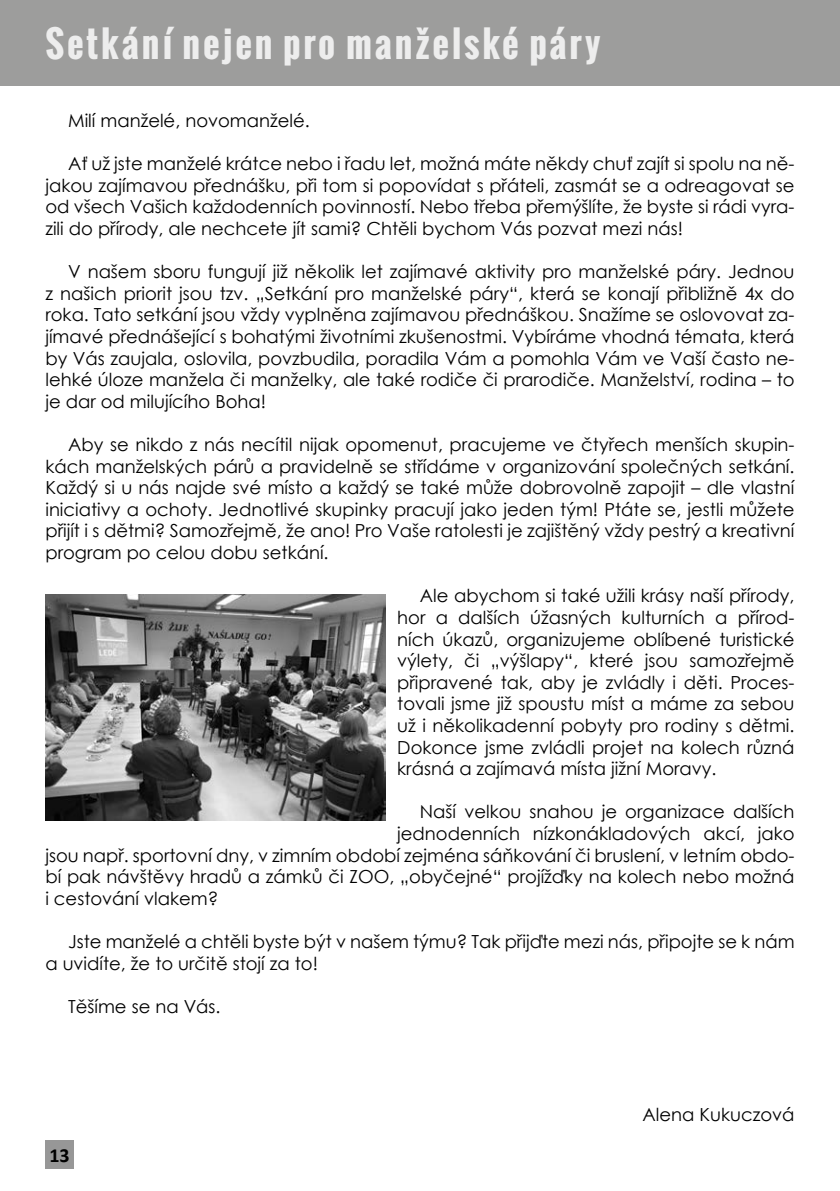
<style>
.page{position:relative;width:840px;height:1191px;background:#fff}
.page>*{position:absolute;margin:0;border:0;box-sizing:border-box;transform-origin:0 0}
.t1{font:700 36px "Oswald";letter-spacing:.08em;color:#ededed}
.t2{font:700 20px "Calibri";color:#000}
.t3{font:18px/21.6px "Century Gothic";color:#000;text-align:justify}
</style>
<div class="page">
<div style="left:45px;top:1140px;width:29px;height:28px;background:#979797"></div>
<div style="left:0;top:0;width:839px;height:85px;background:#9d9d9c"></div>
<img style="left:45px;top:594px;width:341px;height:227px">
<h1 class="t1" style="left:45px;top:17px;width:556px">Setkání nejen pro manželské páry</h1>
<p class="t3" style="left:68px;top:109px;width:243px">Milí manželé, novomanželé.</p>
<p class="t3" style="left:45px;top:153px;width:750px;text-indent:23px">Ať už jste manželé krátce nebo i řadu let, možná máte někdy chuť zajít si spolu na ně&shy;jakou zajímavou přednášku, při tom si popovídat s přáteli, zasmát se a odreagovat se od všech Vašich každodenních povinností. Nebo třeba přemýšlíte, že byste si rádi vyra&shy;zili do přírody, ale nechcete jít sami? Chtěli bychom Vás pozvat mezi nás!</p>
<p class="t3" style="left:45px;top:261px;width:750px;text-indent:23px">V našem sboru fungují již několik let zajímavé aktivity pro manželské páry. Jednou z našich priorit jsou tzv. „Setkání pro manželské páry“, která se konají přibližně 4x do roka. Tato setkání jsou vždy vyplněna zajímavou přednáškou. Snažíme se oslovovat za&shy;jímavé přednášející s bohatými životními zkušenostmi. Vybíráme vhodná témata, která by Vás zaujala, oslovila, povzbudila, poradila Vám a pomohla Vám ve Vaší často ne&shy;lehké úloze manžela či manželky, ale také rodiče či prarodiče. Manželství, rodina – to je dar od milujícího Boha!</p>
<p class="t3" style="left:45px;top:433px;width:750px;text-indent:23px">Aby se nikdo z nás necítil nijak opomenut, pracujeme ve čtyřech menších skupin&shy;kách manželských párů a pravidelně se střídáme v organizování společných setkání.<br>Každý si u nás najde své místo a každý se také může dobrovolně zapojit – dle vlastní iniciativy a ochoty. Jednotlivé skupinky pracují jako jeden tým! Ptáte se, jestli můžete přijít i s dětmi? Samozřejmě, že ano! Pro Vaše ratolesti je zajištěný vždy pestrý a kreativní program po celou dobu setkání.</p>
<p class="t3" style="left:397px;top:585px;width:398px;text-indent:23px">Ale abychom si také užili krásy naší přírody, hor a dalších úžasných kulturních a přírod&shy;ních úkazů, organizujeme oblíbené turistické výlety, či „výšlapy“, které jsou samozřejmě připravené tak, aby je zvládly i děti. Proces&shy;tovali jsme již spoustu míst a máme za sebou už i několikadenní pobyty pro rodiny s dětmi.<br>Dokonce jsme zvládli projet na kolech různá krásná a zajímavá místa jižní Moravy.</p>
<p class="t3" style="left:420px;top:801px;width:376px">Naší velkou snahou je organizace dalších</p>
<p class="t3" style="left:397px;top:822px;width:398px">jednodenních nízkonákladových akcí, jako</p>
<p class="t3" style="left:45px;top:844px;width:750px">jsou např. sportovní dny, v zimním období zejména sáňkování či bruslení, v letním obdo-</p>
<p class="t3" style="left:45px;top:865px;width:750px">bí pak návštěvy hradů a zámků či ZOO, „obyčejné“ projížďky na kolech nebo možná</p>
<p class="t3" style="left:45px;top:887px;width:174px">i cestování vlakem?</p>
<p class="t3" style="left:45px;top:930px;width:750px;text-indent:23px">Jste manželé a chtěli byste být v našem týmu? Tak přijďte mezi nás, připojte se k nám a uvidíte, že to určitě stojí za to!</p>
<p class="t3" style="left:68px;top:995px;width:154px">Těšíme se na Vás.</p>
<p class="t2" style="left:49px;top:1140px;width:22px">13</p>
<p class="t3" style="left:642px;top:1103px;width:153px">Alena Kukuczová</p>
</div>
